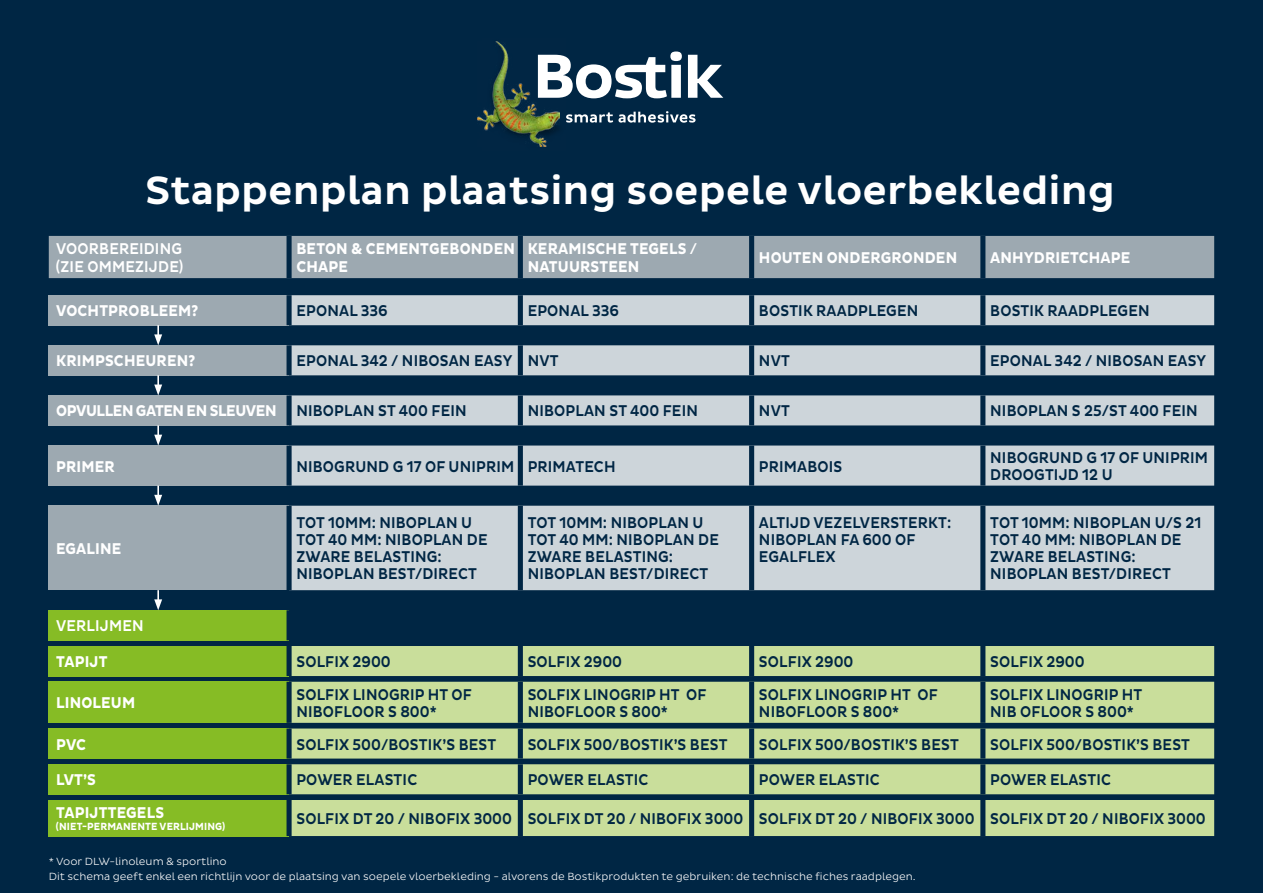
<style>
.page{position:relative;width:1263px;height:893px;background:#002644}
.page>*{position:absolute;margin:0;border:0;box-sizing:border-box;transform-origin:0 0}
.t1{font:500 40.2px "Bostik";color:#fff}
.t2{font:500 15.9px/17px "Bostik";letter-spacing:.015em;color:#002644;scale:.88 1}
.t3{font:700 15.9px/18px "Bostik";letter-spacing:.015em;color:#fff;scale:.88 1}
.t4{font:700 15.9px "Bostik";letter-spacing:-.025em;color:#fff;scale:.88 1}
.t5{font:500 15.9px/18px "Bostik";letter-spacing:.015em;color:#fff;scale:.88 1}
.t6{font:300 10.65px/14.9px "Bostik";color:#fff}
.t7{font:700 10.65px "Bostik";letter-spacing:.015em;color:#fff;scale:.88 1}
.s1{font-weight:500;color:#002644}
</style>
<div class="page">
<img style="left:477px;top:41px;width:83px;height:105px">
<svg style="left:566px;top:111px;width:129px;height:12px"></svg>
<svg style="left:538px;top:52px;width:185px;height:46px"></svg>
<div style="left:49px;top:236px;width:1165px;height:42px;background:#9da9b1"></div>
<div style="left:287px;top:236px;width:5px;height:42px;background:#002644"></div>
<div style="left:518px;top:236px;width:5px;height:42px;background:#002644"></div>
<div style="left:749px;top:236px;width:5px;height:42px;background:#002644"></div>
<div style="left:980px;top:236px;width:5px;height:42px;background:#002644"></div>
<div style="left:49px;top:646px;width:240px;height:30px;background:#86bc25"></div>
<div style="left:292px;top:646px;width:922px;height:30px;background:#c9de9b"></div>
<div style="left:287px;top:646px;width:5px;height:30px;background:#002644"></div>
<div style="left:518px;top:646px;width:5px;height:30px;background:#002644"></div>
<div style="left:749px;top:646px;width:5px;height:30px;background:#002644"></div>
<div style="left:980px;top:646px;width:5px;height:30px;background:#002644"></div>
<div style="left:49px;top:610px;width:240px;height:30px;background:#86bc25"></div>
<div style="left:287px;top:610px;width:5px;height:30px;background:#002644"></div>
<div style="left:49px;top:295px;width:240px;height:30px;background:#9da9b1"></div>
<div style="left:292px;top:295px;width:922px;height:30px;background:#cdd5da"></div>
<div style="left:287px;top:295px;width:5px;height:30px;background:#002644"></div>
<div style="left:518px;top:295px;width:5px;height:30px;background:#002644"></div>
<div style="left:749px;top:295px;width:5px;height:30px;background:#002644"></div>
<div style="left:980px;top:295px;width:5px;height:30px;background:#002644"></div>
<div style="left:49px;top:682px;width:240px;height:41px;background:#86bc25"></div>
<div style="left:287px;top:682px;width:5px;height:41px;background:#002644"></div>
<div style="left:49px;top:345px;width:240px;height:30px;background:#9da9b1"></div>
<div style="left:292px;top:345px;width:922px;height:30px;background:#cdd5da"></div>
<div style="left:287px;top:345px;width:5px;height:30px;background:#002644"></div>
<div style="left:518px;top:345px;width:5px;height:30px;background:#002644"></div>
<div style="left:749px;top:345px;width:5px;height:30px;background:#002644"></div>
<div style="left:980px;top:345px;width:5px;height:30px;background:#002644"></div>
<div style="left:49px;top:728px;width:240px;height:31px;background:#86bc25"></div>
<div style="left:287px;top:728px;width:5px;height:31px;background:#002644"></div>
<div style="left:49px;top:395px;width:240px;height:30px;background:#9da9b1"></div>
<div style="left:292px;top:395px;width:922px;height:30px;background:#cdd5da"></div>
<div style="left:287px;top:395px;width:5px;height:30px;background:#002644"></div>
<div style="left:518px;top:395px;width:5px;height:30px;background:#002644"></div>
<div style="left:749px;top:395px;width:5px;height:30px;background:#002644"></div>
<div style="left:980px;top:395px;width:5px;height:30px;background:#002644"></div>
<div style="left:49px;top:764px;width:240px;height:30px;background:#86bc25"></div>
<svg style="left:289px;top:682px;width:925px;height:112px;background:#b0c890"></svg>
<div style="left:287px;top:764px;width:5px;height:30px;background:#002644"></div>
<div style="left:518px;top:764px;width:5px;height:30px;background:#002644"></div>
<div style="left:749px;top:764px;width:5px;height:30px;background:#002644"></div>
<div style="left:980px;top:764px;width:5px;height:30px;background:#002644"></div>
<div style="left:49px;top:446px;width:240px;height:40px;background:#9da9b1"></div>
<div style="left:292px;top:446px;width:922px;height:40px;background:#cdd5da"></div>
<div style="left:287px;top:446px;width:5px;height:40px;background:#002644"></div>
<div style="left:518px;top:446px;width:5px;height:40px;background:#002644"></div>
<div style="left:749px;top:446px;width:5px;height:40px;background:#002644"></div>
<div style="left:980px;top:446px;width:5px;height:40px;background:#002644"></div>
<div style="left:49px;top:800px;width:240px;height:36px;background:#86bc25"></div>
<div style="left:292px;top:800px;width:922px;height:36px;background:#c9de9b"></div>
<div style="left:287px;top:800px;width:5px;height:36px;background:#002644"></div>
<div style="left:518px;top:800px;width:5px;height:36px;background:#002644"></div>
<div style="left:749px;top:800px;width:5px;height:36px;background:#002644"></div>
<div style="left:980px;top:800px;width:5px;height:36px;background:#002644"></div>
<div style="left:49px;top:506px;width:240px;height:84px;background:#9da9b1"></div>
<div style="left:292px;top:506px;width:922px;height:84px;background:#cdd5da"></div>
<div style="left:287px;top:506px;width:5px;height:84px;background:#002644"></div>
<div style="left:518px;top:506px;width:5px;height:84px;background:#002644"></div>
<div style="left:749px;top:506px;width:5px;height:84px;background:#002644"></div>
<div style="left:980px;top:506px;width:5px;height:84px;background:#002644"></div>
<svg style="left:154px;top:325px;width:8px;height:20px"></svg>
<svg style="left:154px;top:375px;width:8px;height:20px"></svg>
<svg style="left:154px;top:425px;width:8px;height:21px"></svg>
<svg style="left:154px;top:486px;width:8px;height:20px"></svg>
<svg style="left:154px;top:590px;width:8px;height:20px"></svg>
<h1 class="t1" style="left:145px;top:167px;width:971px">Stappenplan plaatsing soepele vloerbekleding</h1>
<p class="t5" style="left:56px;top:240px;width:146px">VOORBEREIDING (ZIE OMMEZIJDE)</p>
<p class="t3" style="left:296px;top:240px;width:250px">BETON &amp; CEMENTGEBONDEN<br>CHAPE</p>
<p class="t3" style="left:528px;top:240px;width:194px">KERAMISCHE TEGELS /<br>NATUURSTEEN</p>
<p class="t3" style="left:759px;top:249px;width:227px">HOUTEN ONDERGRONDEN</p>
<p class="t3" style="left:990px;top:249px;width:161px">ANHYDRIETCHAPE</p>
<p class="t3" style="left:56px;top:302px;width:163px">VOCHTPROBLEEM?</p>
<p class="t2" style="left:296px;top:303px;width:105px">EPONAL 336</p>
<p class="t2" style="left:528px;top:303px;width:105px">EPONAL 336</p>
<p class="t2" style="left:759px;top:303px;width:183px">BOSTIK RAADPLEGEN</p>
<p class="t2" style="left:990px;top:303px;width:183px">BOSTIK RAADPLEGEN</p>
<p class="t3" style="left:56px;top:352px;width:160px">KRIMPSCHEUREN?</p>
<p class="t2" style="left:296px;top:353px;width:299px">EPONAL 342 / NIBOSAN EASY NVT</p>
<p class="t2" style="left:759px;top:353px;width:37px">NVT</p>
<p class="t2" style="left:990px;top:353px;width:247px">EPONAL 342 / NIBOSAN EASY</p>
<p class="t4" style="left:56px;top:402px;width:468px">OPVULLEN GATEN EN SLEUVEN <span class="s1">NIBOPLAN ST 400 FEIN</span></p>
<p class="t2" style="left:528px;top:403px;width:195px">NIBOPLAN ST 400 FEIN</p>
<p class="t2" style="left:759px;top:403px;width:37px">NVT</p>
<p class="t2" style="left:990px;top:403px;width:237px">NIBOPLAN S 25/ST 400 FEIN</p>
<p class="t3" style="left:56px;top:458px;width:68px">PRIMER</p>
<p class="t2" style="left:296px;top:458px;width:364px">NIBOGRUND G 17 OF UNIPRIM PRIMATECH</p>
<p class="t2" style="left:759px;top:458px;width:96px">PRIMABOIS</p>
<p class="t2" style="left:990px;top:450px;width:249px">NIBOGRUND G 17 OF UNIPRIM<br>DROOGTIJD 12 U</p>
<p class="t3" style="left:56px;top:540px;width:76px">EGALINE</p>
<p class="t5" style="left:56px;top:617px;width:101px">VERLIJMEN</p>
<p class="t2" style="left:296px;top:515px;width:219px">TOT 10MM: NIBOPLAN U<br>TOT 40 MM: NIBOPLAN DE<br>ZWARE BELASTING:<br>NIBOPLAN BEST/DIRECT</p>
<p class="t2" style="left:528px;top:515px;width:219px">TOT 10MM: NIBOPLAN U<br>TOT 40 MM: NIBOPLAN DE<br>ZWARE BELASTING:<br>NIBOPLAN BEST/DIRECT</p>
<p class="t2" style="left:759px;top:515px;width:220px">ALTIJD VEZELVERSTERKT:<br>NIBOPLAN FA 600 OF<br>EGALFLEX</p>
<p class="t2" style="left:990px;top:515px;width:241px">TOT 10MM: NIBOPLAN U/S 21<br>TOT 40 MM: NIBOPLAN DE<br>ZWARE BELASTING:<br>NIBOPLAN BEST/DIRECT</p>
<p class="t3" style="left:56px;top:653px;width:60px">TAPIJT</p>
<p class="t2" style="left:296px;top:653px;width:109px">SOLFIX 2900</p>
<p class="t2" style="left:528px;top:653px;width:109px">SOLFIX 2900</p>
<p class="t2" style="left:759px;top:653px;width:109px">SOLFIX 2900</p>
<p class="t2" style="left:990px;top:653px;width:109px">SOLFIX 2900</p>
<p class="t3" style="left:56px;top:694px;width:91px">LINOLEUM</p>
<p class="t2" style="left:296px;top:686px;width:201px">SOLFIX LINOGRIP HT OF<br>NIBOFLOOR S 800*</p>
<p class="t2" style="left:528px;top:686px;width:205px">SOLFIX LINOGRIP HT OF<br>NIBOFLOOR S 800*</p>
<p class="t2" style="left:759px;top:686px;width:205px">SOLFIX LINOGRIP HT OF<br>NIBOFLOOR S 800*</p>
<p class="t2" style="left:990px;top:686px;width:174px">SOLFIX LINOGRIP HT<br>NIB OFLOOR S 800*</p>
<p class="t3" style="left:56px;top:736px;width:36px">PVC</p>
<p class="t2" style="left:296px;top:736px;width:229px">SOLFIX 500/BOSTIK’S BEST</p>
<p class="t2" style="left:528px;top:736px;width:229px">SOLFIX 500/BOSTIK’S BEST</p>
<p class="t2" style="left:759px;top:736px;width:229px">SOLFIX 500/BOSTIK’S BEST</p>
<p class="t2" style="left:990px;top:736px;width:229px">SOLFIX 500/BOSTIK’S BEST</p>
<p class="t3" style="left:56px;top:771px;width:47px">LVT’S</p>
<p class="t2" style="left:296px;top:772px;width:139px">POWER ELASTIC</p>
<p class="t2" style="left:528px;top:772px;width:139px">POWER ELASTIC</p>
<p class="t2" style="left:759px;top:772px;width:139px">POWER ELASTIC</p>
<p class="t2" style="left:990px;top:772px;width:139px">POWER ELASTIC</p>
<p class="t3" style="left:56px;top:804px;width:124px">TAPIJTTEGELS</p>
<p class="t7" style="left:56px;top:820px;width:194px">(NIET-PERMANENTE VERLIJMING)</p>
<p class="t2" style="left:296px;top:810px;width:1035px">SOLFIX DT 20 / NIBOFIX 3000 SOLFIX DT 20 / NIBOFIX 3000 SOLFIX DT 20 / NIBOFIX 3000 SOLFIX DT 20 / NIBOFIX 3000</p>
<p class="t6" style="left:49px;top:854px;width:868px">* Voor DLW-linoleum &amp; sportlino<br>Dit schema geeft enkel een richtlijn voor de plaatsing van soepele vloerbekleding - alvorens de Bostikprodukten te gebruiken: de technische fiches raadplegen.</p>
</div>
